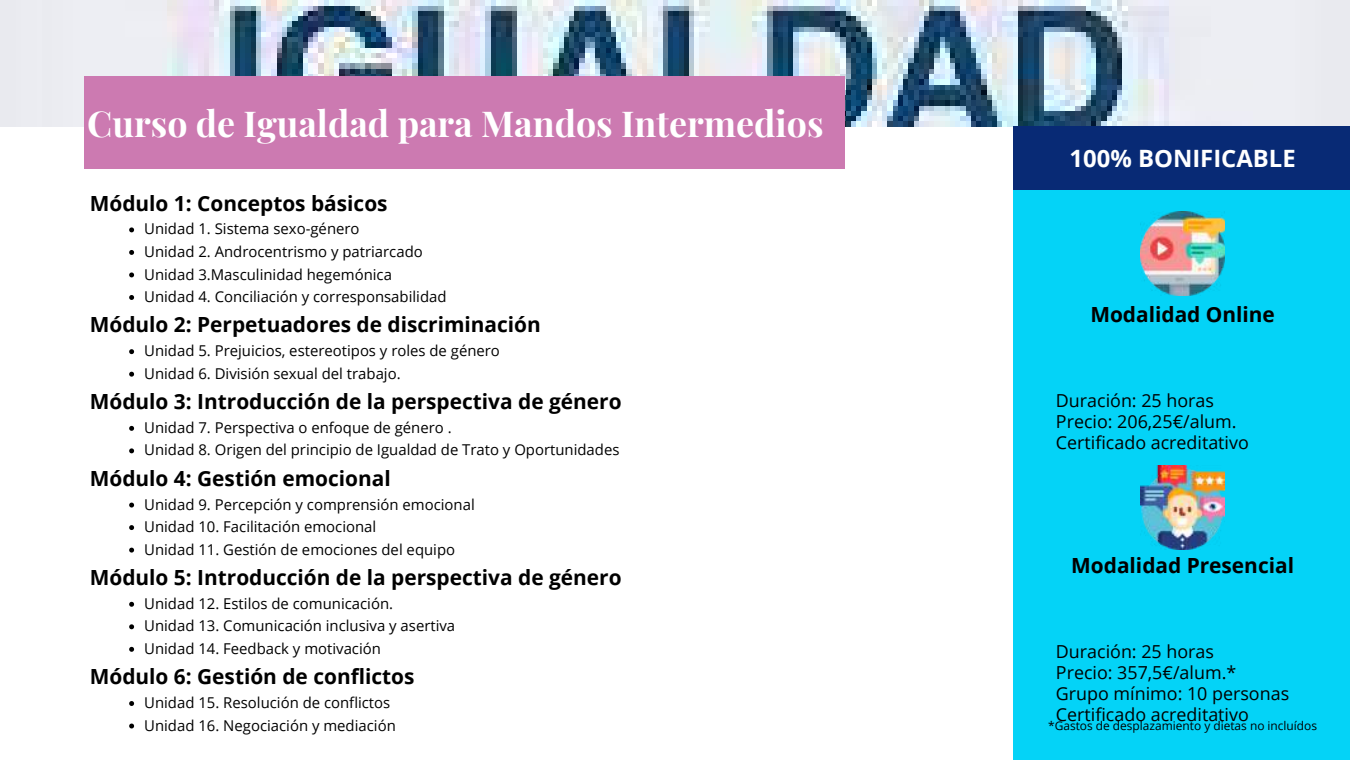
<style>
.page{position:relative;width:1350px;height:760px;background:#fff}
.page>*{position:absolute;margin:0;border:0;box-sizing:border-box;transform-origin:0 0}
.t1{font:700 35.75px "Playfair Display";color:#fff}
.t2{font:700 23.88px "Open Sans";color:#fff}
.t3{font:700 20.88px "Open Sans";color:#000}
.t4{font:17.88px/21.1px "Open Sans";color:#000}
.t5{font:14.88px/22.5px "Open Sans";color:#000}
.t6{font:11.88px "Open Sans";color:#000}
</style>
<div class="page">
<img style="left:0;top:0;width:1350px;height:127px">
<div style="left:84px;top:76px;width:761px;height:93px;background:#cc7ab1"></div>
<svg style="left:129px;top:227px;width:5px;height:5px"></svg>
<svg style="left:129px;top:250px;width:5px;height:5px"></svg>
<svg style="left:129px;top:272px;width:5px;height:5px"></svg>
<svg style="left:129px;top:295px;width:5px;height:5px"></svg>
<svg style="left:129px;top:349px;width:5px;height:5px"></svg>
<svg style="left:129px;top:371px;width:5px;height:5px"></svg>
<svg style="left:129px;top:426px;width:5px;height:4px"></svg>
<svg style="left:129px;top:448px;width:5px;height:5px"></svg>
<svg style="left:129px;top:502px;width:5px;height:5px"></svg>
<svg style="left:129px;top:525px;width:5px;height:5px"></svg>
<svg style="left:129px;top:547px;width:5px;height:5px"></svg>
<svg style="left:129px;top:601px;width:5px;height:5px"></svg>
<svg style="left:129px;top:624px;width:5px;height:5px"></svg>
<svg style="left:129px;top:646px;width:5px;height:5px"></svg>
<svg style="left:129px;top:701px;width:5px;height:4px"></svg>
<svg style="left:129px;top:723px;width:5px;height:5px"></svg>
<div style="left:1014px;top:127px;width:336px;height:632px;background:#04d3f7"></div>
<img style="left:1140px;top:465px;width:85px;height:84px">
<img style="left:1140px;top:211px;width:85px;height:85px">
<div style="left:1014px;top:127px;width:336px;height:63px;background:#082a75"></div>
<h1 class="t1" style="left:87px;top:98px;width:738px">Curso de Igualdad para Mandos Intermedios</h1>
<h3 class="t3" style="left:90px;top:188px;width:299px">Módulo 1: Conceptos básicos</h3>
<p class="t5" style="left:144px;top:217px;width:304px">Unidad 1. Sistema sexo-género<br>Unidad 2. Androcentrismo y patriarcado Unidad 3.Masculinidad hegemónica<br>Unidad 4. Conciliación y corresponsabilidad</p>
<p class="t5" style="left:144px;top:339px;width:357px">Unidad 5. Prejuicios, estereotipos y roles de género<br>Unidad 6. División sexual del trabajo.</p>
<p class="t5" style="left:144px;top:416px;width:477px">Unidad 7. Perspectiva o enfoque de género .<br>Unidad 8. Origen del principio de Igualdad de Trato y Oportunidades</p>
<p class="t5" style="left:144px;top:492px;width:332px">Unidad 9. Percepción y comprensión emocional<br>Unidad 10. Facilitación emocional<br>Unidad 11. Gestión de emociones del equipo</p>
<p class="t5" style="left:144px;top:591px;width:313px">Unidad 12. Estilos de comunicación.<br>Unidad 13. Comunicación inclusiva y asertiva<br>Unidad 14. Feedback y motivación</p>
<p class="t5" style="left:144px;top:690px;width:253px">Unidad 15. Resolución de conflictos<br>Unidad 16. Negociación y mediación</p>
<h3 class="t3" style="left:90px;top:310px;width:453px">Módulo 2: Perpetuadores de discriminación</h3>
<h3 class="t3" style="left:90px;top:386px;width:533px">Módulo 3: Introducción de la perspectiva de género</h3>
<h3 class="t3" style="left:90px;top:463px;width:303px">Módulo 4: Gestión emocional</h3>
<h3 class="t3" style="left:90px;top:562px;width:533px">Módulo 5: Introducción de la perspectiva de género</h3>
<h3 class="t3" style="left:90px;top:661px;width:326px">Módulo 6: Gestión de conflictos</h3>
<h2 class="t2" style="left:1070px;top:141px;width:228px">100% BONIFICABLE</h2>
<h3 class="t3" style="left:1090px;top:299px;width:186px">Modalidad Online</h3>
<p class="t4" style="left:1056px;top:389px;width:194px">Duración: 25 horas<br>Precio: 206,25€/alum.<br>Certificado acreditativo</p>
<h3 class="t3" style="left:1071px;top:550px;width:224px">Modalidad Presencial</h3>
<p class="t4" style="left:1056px;top:640px;width:235px">Duración: 25 horas<br>Precio: 357,5€/alum.*<br>Grupo mínimo: 10 personas<br>Certificado acreditativo</p>
<p class="t6" style="left:1048px;top:717px;width:270px">*Gastos de desplazamiento y dietas no incluídos</p>
</div>
